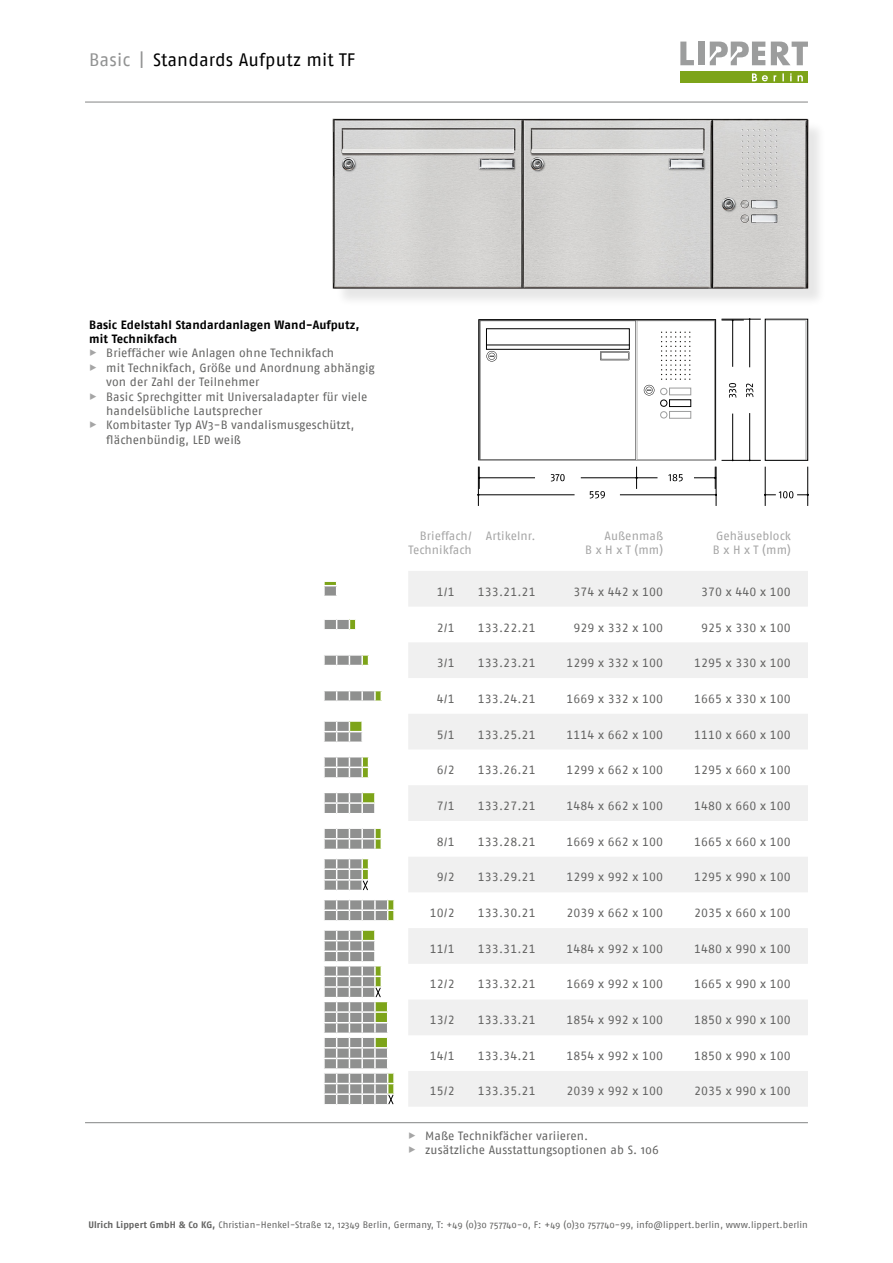
<style>
.page{position:relative;width:893px;height:1263px;background:#fff}
.page>*{position:absolute;margin:0;border:0;box-sizing:border-box;transform-origin:0 0}
.t1{font:18px "Fago No";letter-spacing:.01em;color:#000}
.t2{font:12px "Fago No Regular Tf";letter-spacing:.01em;color:#636362}
.t3{font:12px/14.4px "Fago No";letter-spacing:.01em;color:#636362}
.t4{font:12px "Fago No";letter-spacing:.01em;color:#a5a5a5}
.t5{font:700 12px "Fago No";letter-spacing:.01em;color:#000}
.t6{font:9.3px "Fago No";letter-spacing:.005em;color:#636362}
.s1{color:#919292}
.s2{font-family:"Fago No Regular Expert";color:#a5a5a5}
.s3{font-weight:700}
</style>
<div class="page">
<hr style="left:85px;top:1122px;width:723px;height:1px;background:#919292">
<hr style="left:85px;top:101px;width:723px;height:2px;background:#919292">
<svg style="left:408px;top:571px;width:400px;height:536px;fill:#f0f0f0"></svg>
<div style="left:335px;top:120px;width:492px;height:187px;background:#000;opacity:.1"></div>
<img style="left:333px;top:118px;width:475px;height:170px">
<svg style="left:324px;top:757px;width:45px;height:21px"></svg>
<svg style="left:324px;top:721px;width:38px;height:21px"></svg>
<svg style="left:324px;top:828px;width:58px;height:22px"></svg>
<svg style="left:324px;top:899px;width:70px;height:22px"></svg>
<svg style="left:324px;top:655px;width:45px;height:11px"></svg>
<svg style="left:324px;top:619px;width:32px;height:11px"></svg>
<svg style="left:324px;top:582px;width:13px;height:14px"></svg>
<svg style="left:324px;top:792px;width:51px;height:22px"></svg>
<svg style="left:324px;top:690px;width:58px;height:11px"></svg>
<svg style="left:324px;top:858px;width:45px;height:33px"></svg>
<svg style="left:324px;top:930px;width:70px;height:175px"></svg>
<svg style="left:805px;top:321px;width:1px;height:138px"></svg>
<div style="left:765px;top:319px;width:43px;height:142px;border:1px solid #000"></div>
<svg style="left:478px;top:319px;width:238px;height:141px"></svg>
<hr style="left:749px;top:319px;width:1px;height:48px;background:#000">
<hr style="left:749px;top:414px;width:1px;height:46px;background:#000">
<hr style="left:722px;top:319px;width:38px;height:1px;background:#000">
<hr style="left:722px;top:460px;width:38px;height:1px;background:#000">
<svg style="left:551px;top:474px;width:14px;height:7px"></svg>
<svg style="left:668px;top:474px;width:15px;height:7px"></svg>
<svg style="left:590px;top:491px;width:15px;height:7px"></svg>
<svg style="left:729px;top:383px;width:7px;height:15px"></svg>
<svg style="left:746px;top:384px;width:7px;height:13px"></svg>
<hr style="left:732px;top:320px;width:1px;height:47px;background:#000">
<hr style="left:732px;top:414px;width:1px;height:46px;background:#000">
<hr style="left:716px;top:467px;width:1px;height:38px;background:#000">
<hr style="left:765px;top:467px;width:1px;height:38px;background:#000">
<hr style="left:807px;top:467px;width:1px;height:38px;background:#000">
<hr style="left:478px;top:467px;width:1px;height:38px;background:#000">
<hr style="left:479px;top:477px;width:55px;height:1px;background:#000">
<hr style="left:581px;top:477px;width:56px;height:1px;background:#000">
<hr style="left:478px;top:494px;width:96px;height:1px;background:#000">
<hr style="left:620px;top:494px;width:96px;height:1px;background:#000">
<svg style="left:694px;top:467px;width:22px;height:21px"></svg>
<svg style="left:722px;top:320px;width:21px;height:1px"></svg>
<svg style="left:636px;top:467px;width:21px;height:21px"></svg>
<svg style="left:478px;top:467px;width:2px;height:21px"></svg>
<svg style="left:764px;top:491px;width:45px;height:7px"></svg>
<div style="left:680px;top:71px;width:128px;height:12px;background:#7da419"></div>
<svg style="left:752px;top:73px;width:16px;height:8px"></svg>
<svg style="left:782px;top:73px;width:2px;height:8px"></svg>
<svg style="left:790px;top:73px;width:13px;height:8px"></svg>
<svg style="left:680px;top:42px;width:14px;height:23px"></svg>
<div style="left:698px;top:42px;width:6px;height:23px;background:#9c9d9d"></div>
<svg style="left:771px;top:42px;width:37px;height:23px"></svg>
<svg style="left:710px;top:42px;width:55px;height:23px"></svg>
<h1 class="t1" style="left:89px;top:49px;width:267px"><span class="s1">Basic |</span> Standards Aufputz mit TF</h1>
<p class="t5" style="left:89px;top:317px;width:272px">Basic Edelstahl Standardanlagen Wand-Aufputz,</p>
<p class="t5" style="left:89px;top:332px;width:89px">mit Technikfach</p>
<p class="t3" style="left:89px;top:346px;width:246px"><span class="s2">%</span> Brieffächer wie Anlagen ohne Technikfach</p>
<p class="t3" style="left:89px;top:360px;width:287px"><span class="s2">%</span> mit Technikfach, Größe und Anordnung abhängig</p>
<p class="t3" style="left:106px;top:375px;width:155px">von der Zahl der Teilnehmer</p>
<p class="t3" style="left:89px;top:389px;width:280px"><span class="s2">%</span> Basic Sprechgitter mit Universaladapter für viele</p>
<p class="t3" style="left:106px;top:403px;width:158px">handelsübliche Lautsprecher</p>
<p class="t3" style="left:89px;top:418px;width:267px"><span class="s2">%</span> Kombitaster Typ AV3-B vandalismusgeschützt,</p>
<p class="t3" style="left:106px;top:432px;width:136px">flächenbündig, LED weiß</p>
<p class="t4" style="left:420px;top:529px;width:117px">Brieffach/ Artikelnr.</p>
<p class="t4" style="left:604px;top:529px;width:60px">Außenmaß</p>
<p class="t4" style="left:716px;top:529px;width:77px">Gehäuseblock</p>
<p class="t4" style="left:408px;top:543px;width:65px">Technikfach</p>
<p class="t4" style="left:585px;top:543px;width:80px">B x H x T (mm)</p>
<p class="t4" style="left:713px;top:543px;width:80px">B x H x T (mm)</p>
<p class="t2" style="left:437px;top:585px;width:20px">1/1</p>
<p class="t2" style="left:478px;top:585px;width:59px">133.21.21</p>
<p class="t2" style="left:573px;top:585px;width:91px">374 x 442 x 100</p>
<p class="t2" style="left:701px;top:585px;width:91px">370 x 440 x 100</p>
<p class="t2" style="left:437px;top:621px;width:20px">2/1</p>
<p class="t2" style="left:478px;top:621px;width:59px">133.22.21</p>
<p class="t2" style="left:573px;top:621px;width:91px">929 x 332 x 100</p>
<p class="t2" style="left:701px;top:621px;width:91px">925 x 330 x 100</p>
<p class="t2" style="left:437px;top:656px;width:20px">3/1</p>
<p class="t2" style="left:478px;top:656px;width:59px">133.23.21</p>
<p class="t2" style="left:566px;top:656px;width:98px">1299 x 332 x 100</p>
<p class="t2" style="left:694px;top:656px;width:98px">1295 x 330 x 100</p>
<p class="t2" style="left:437px;top:692px;width:20px">4/1</p>
<p class="t2" style="left:478px;top:692px;width:59px">133.24.21</p>
<p class="t2" style="left:566px;top:692px;width:98px">1669 x 332 x 100</p>
<p class="t2" style="left:694px;top:692px;width:98px">1665 x 330 x 100</p>
<p class="t2" style="left:437px;top:728px;width:20px">5/1</p>
<p class="t2" style="left:478px;top:728px;width:59px">133.25.21</p>
<p class="t2" style="left:566px;top:728px;width:98px">1114 x 662 x 100</p>
<p class="t2" style="left:694px;top:728px;width:98px">1110 x 660 x 100</p>
<p class="t2" style="left:437px;top:763px;width:20px">6/2</p>
<p class="t2" style="left:478px;top:763px;width:59px">133.26.21</p>
<p class="t2" style="left:566px;top:763px;width:98px">1299 x 662 x 100</p>
<p class="t2" style="left:694px;top:763px;width:98px">1295 x 660 x 100</p>
<p class="t2" style="left:437px;top:799px;width:20px">7/1</p>
<p class="t2" style="left:478px;top:799px;width:59px">133.27.21</p>
<p class="t2" style="left:566px;top:799px;width:98px">1484 x 662 x 100</p>
<p class="t2" style="left:694px;top:799px;width:98px">1480 x 660 x 100</p>
<p class="t2" style="left:437px;top:835px;width:20px">8/1</p>
<p class="t2" style="left:478px;top:835px;width:59px">133.28.21</p>
<p class="t2" style="left:566px;top:835px;width:98px">1669 x 662 x 100</p>
<p class="t2" style="left:694px;top:835px;width:98px">1665 x 660 x 100</p>
<p class="t2" style="left:437px;top:870px;width:20px">9/2</p>
<p class="t2" style="left:478px;top:870px;width:59px">133.29.21</p>
<p class="t2" style="left:566px;top:870px;width:98px">1299 x 992 x 100</p>
<p class="t2" style="left:694px;top:870px;width:98px">1295 x 990 x 100</p>
<p class="t2" style="left:430px;top:906px;width:27px">10/2</p>
<p class="t2" style="left:478px;top:906px;width:59px">133.30.21</p>
<p class="t2" style="left:566px;top:906px;width:98px">2039 x 662 x 100</p>
<p class="t2" style="left:694px;top:906px;width:98px">2035 x 660 x 100</p>
<p class="t2" style="left:430px;top:942px;width:27px">11/1</p>
<p class="t2" style="left:478px;top:942px;width:59px">133.31.21</p>
<p class="t2" style="left:566px;top:942px;width:98px">1484 x 992 x 100</p>
<p class="t2" style="left:694px;top:942px;width:98px">1480 x 990 x 100</p>
<p class="t2" style="left:430px;top:977px;width:27px">12/2</p>
<p class="t2" style="left:478px;top:977px;width:59px">133.32.21</p>
<p class="t2" style="left:566px;top:977px;width:98px">1669 x 992 x 100</p>
<p class="t2" style="left:694px;top:977px;width:98px">1665 x 990 x 100</p>
<p class="t2" style="left:430px;top:1013px;width:27px">13/2</p>
<p class="t2" style="left:478px;top:1013px;width:59px">133.33.21</p>
<p class="t2" style="left:566px;top:1013px;width:98px">1854 x 992 x 100</p>
<p class="t2" style="left:694px;top:1013px;width:98px">1850 x 990 x 100</p>
<p class="t2" style="left:430px;top:1048px;width:27px">14/1</p>
<p class="t2" style="left:478px;top:1048px;width:59px">133.34.21</p>
<p class="t2" style="left:566px;top:1048px;width:98px">1854 x 992 x 100</p>
<p class="t2" style="left:694px;top:1048px;width:98px">1850 x 990 x 100</p>
<p class="t2" style="left:430px;top:1084px;width:27px">15/2</p>
<p class="t2" style="left:478px;top:1084px;width:59px">133.35.21</p>
<p class="t2" style="left:566px;top:1084px;width:98px">2039 x 992 x 100</p>
<p class="t2" style="left:694px;top:1084px;width:98px">2035 x 990 x 100</p>
<p class="t3" style="left:408px;top:1128px;width:252px"><span class="s2">%</span> Maße Technikfächer variieren.<br><span class="s2">%</span> zusätzliche Ausstattungsoptionen ab S. 106</p>
<p class="t6" style="left:88px;top:1220px;width:721px"><span class="s3">Ulrich Lippert GmbH &amp; Co KG,</span> Christian-Henkel-Straße 12, 12349 Berlin, Germany, T: +49 (0)30 757740-0, F: +49 (0)30 757740-99, info@lippert.berlin, www.lippert.berlin</p>
</div>
